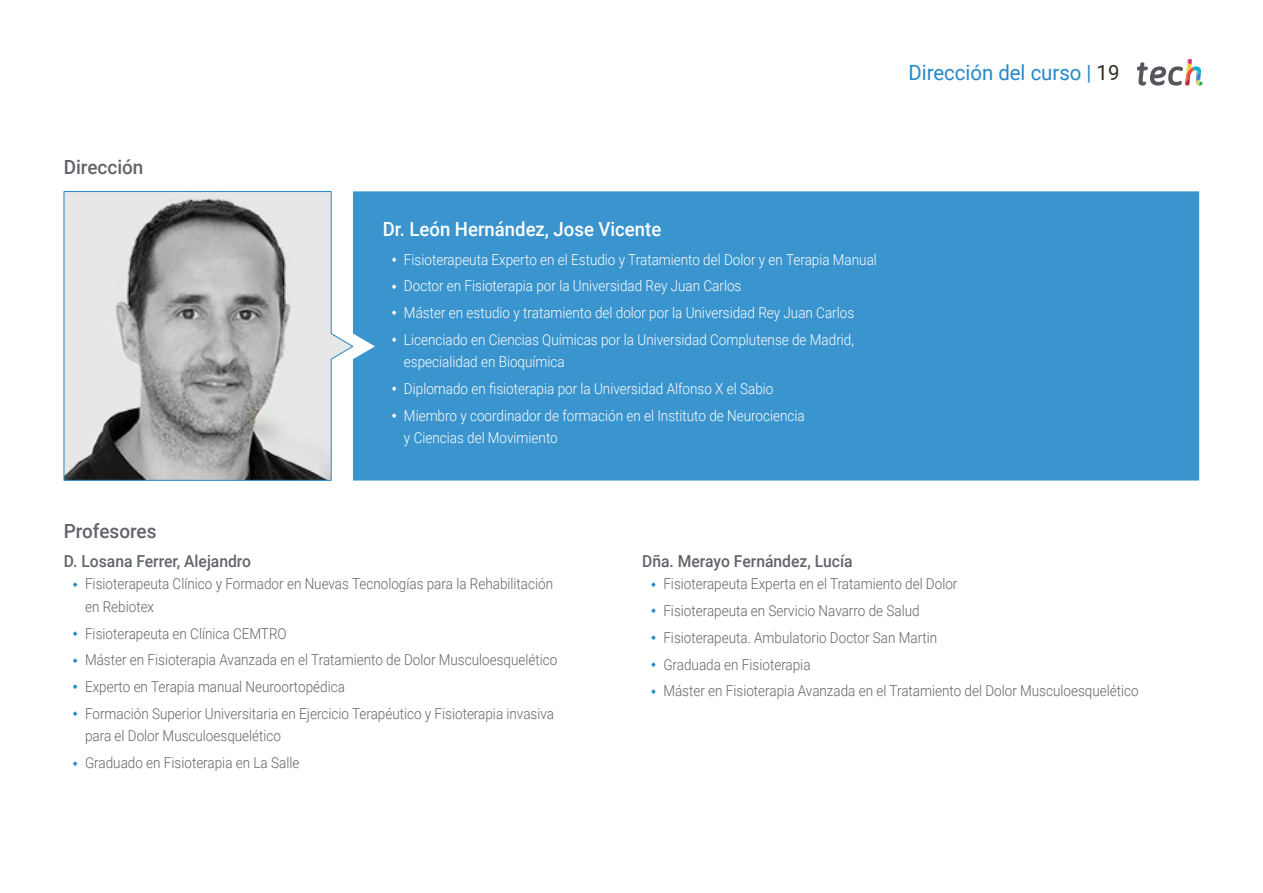
<style>
.page{position:relative;width:1263px;height:893px;background:#fff}
.page>*{position:absolute;margin:0;border:0;box-sizing:border-box;transform-origin:0 0}
.t1{font:21px "Roboto";color:#2488c9}
.t2{font:500 19.5px "Roboto";color:#fff;scale:.95 1}
.t3{font:500 19.5px "Roboto";color:#61646a}
.t4{font:500 16.5px "Roboto";color:#61646a;scale:.95 1}
.t5{font:300 15px/26.7px "Roboto";color:#61646a;scale:.9 1}
.t6{font:300 15px/26.7px "Roboto";color:#fff;scale:.9 1}
.s1{color:#312e20}
</style>
<div class="page">
<svg style="left:1137px;top:59px;width:65px;height:27px"></svg>
<div style="left:353px;top:191px;width:846px;height:290px;background:#3a94ce"></div>
<svg style="left:64px;top:191px;width:289px;height:290px;background:#b8b9ba"></svg>
<svg style="left:392px;top:257px;width:5px;height:5px"></svg>
<svg style="left:392px;top:284px;width:5px;height:5px"></svg>
<svg style="left:392px;top:310px;width:5px;height:5px"></svg>
<svg style="left:392px;top:337px;width:5px;height:5px"></svg>
<svg style="left:392px;top:386px;width:5px;height:5px"></svg>
<svg style="left:392px;top:413px;width:5px;height:5px"></svg>
<h2 class="t3" style="left:64px;top:154px;width:81px">Dirección</h2>
<h1 class="t1" style="left:908px;top:57px;width:213px">Dirección del curso | <span class="s1">19</span></h1>
<h2 class="t2" style="left:383px;top:215px;width:295px">Dr. León Hernández, Jose Vicente</h2>
<p class="t6" style="left:404px;top:245px;width:527px">Fisioterapeuta Experto en el Estudio y Tratamiento del Dolor y en Terapia Manual Doctor en Fisioterapia por la Universidad Rey Juan Carlos<br>Máster en estudio y tratamiento del dolor por la Universidad Rey Juan Carlos Licenciado en Ciencias Químicas por la Universidad Complutense de Madrid,</p>
<p class="t6" style="left:404px;top:348px;width:447px">especialidad en Bioquímica<br>Diplomado en fisioterapia por la Universidad Alfonso X el Sabio<br>Miembro y coordinador de formación en el Instituto de Neurociencia</p>
<p class="t6" style="left:404px;top:424px;width:172px">y Ciencias del Movimiento</p>
<h2 class="t3" style="left:64px;top:517px;width:94px">Profesores</h2>
<p class="t4" style="left:64px;top:550px;width:199px">D. Losana Ferrer, Alejandro</p>
<p class="t5" style="left:85px;top:572px;width:522px;line-height:22.5px">Fisioterapeuta Clínico y Formador en Nuevas Tecnologías para la Rehabilitación en Rebiotex</p>
<p class="t5" style="left:85px;top:619px;width:526px">Fisioterapeuta en Clínica CEMTRO<br>Máster en Fisioterapia Avanzada en el Tratamiento de Dolor Musculoesquelético Experto en Terapia manual Neuroortopédica<br>Formación Superior Universitaria en Ejercicio Terapéutico y Fisioterapia invasiva</p>
<p class="t5" style="left:85px;top:722px;width:240px">para el Dolor Musculoesquelético<br>Graduado en Fisioterapia en La Salle</p>
<p class="t4" style="left:642px;top:550px;width:223px">Dña. Merayo Fernández, Lucía</p>
<p class="t5" style="left:663px;top:570px;width:530px">Fisioterapeuta Experta en el Tratamiento del Dolor<br>Fisioterapeuta en Servicio Navarro de Salud<br>Fisioterapeuta. Ambulatorio Doctor San Martin<br>Graduada en Fisioterapia<br>Máster en Fisioterapia Avanzada en el Tratamiento del Dolor Musculoesquelético</p>
</div>
